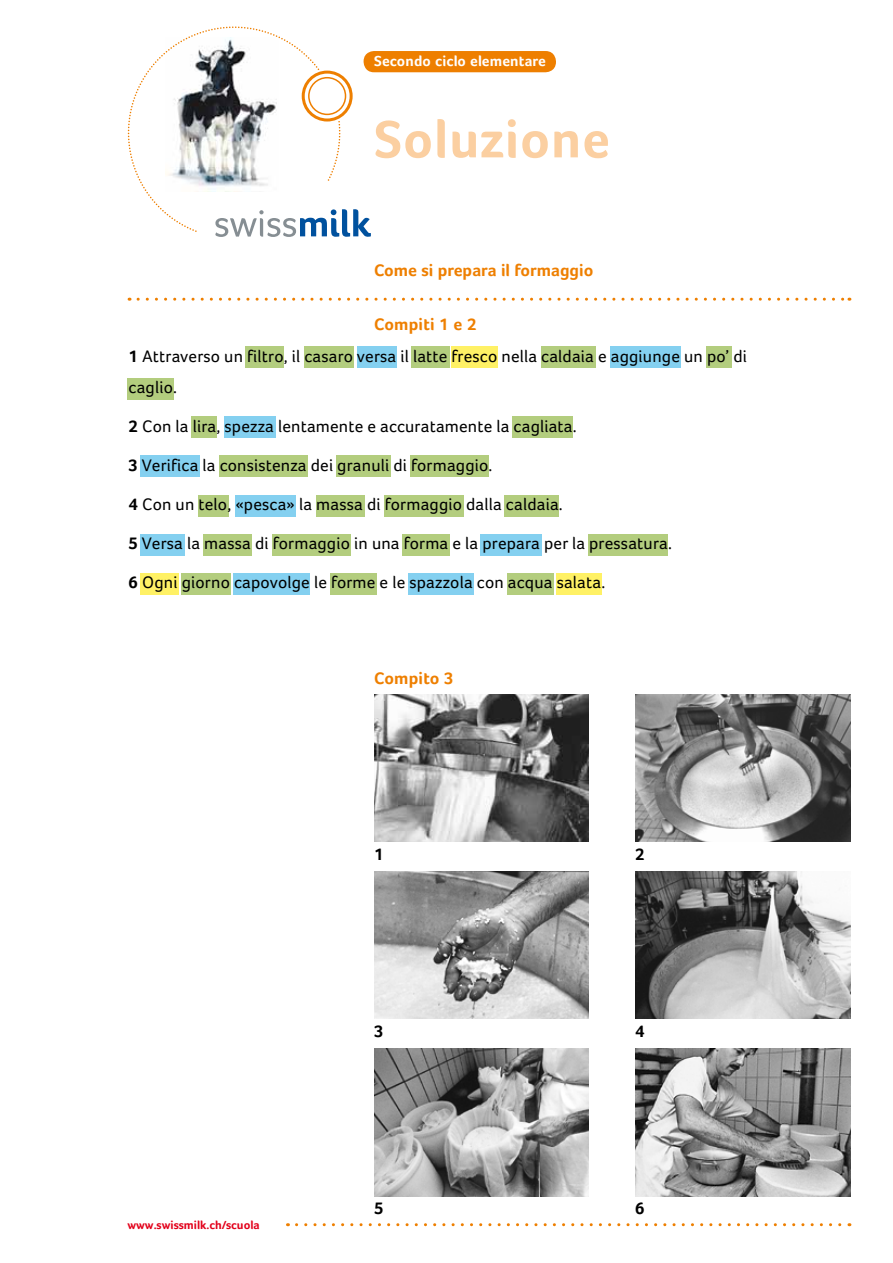
<style>
.page{position:relative;width:893px;height:1263px;background:#fff}
.page>*{position:absolute;margin:0;border:0;box-sizing:border-box;transform-origin:0 0}
.t1{font:700 54px "Foco";letter-spacing:.015em;color:#fbcfa1}
.t2{font:17.25px/31.5px "Foco";letter-spacing:.01em;color:#000}
.t3{font:700 17.25px "Foco";color:#ee7f00}
.t4{font:700 17.25px "Foco";color:#000}
.t5{font:700 15px "Foco";letter-spacing:.01em;color:#fff}
.t6{font:700 12px "Foco";color:#e2001a}
.s1{font-weight:700}
</style>
<div class="page">
<svg style="left:128px;top:26px;width:243px;height:211px"></svg>
<svg style="left:297px;top:1223px;width:553px;height:3px"></svg>
<svg style="left:138px;top:298px;width:712px;height:3px"></svg>
<div style="left:357px;top:347px;width:39px;height:21px;background:#84d0f0"></div>
<div style="left:224px;top:417px;width:51px;height:21px;background:#84d0f0"></div>
<div style="left:140px;top:455px;width:60px;height:22px;background:#84d0f0"></div>
<div style="left:140px;top:534px;width:44px;height:21px;background:#84d0f0"></div>
<div style="left:233px;top:573px;width:77px;height:21px;background:#84d0f0"></div>
<div style="left:556px;top:573px;width:46px;height:21px;background:#fff165"></div>
<div style="left:140px;top:573px;width:39px;height:21px;background:#fff165"></div>
<div style="left:246px;top:347px;width:38px;height:21px;background:#b3cd7e"></div>
<div style="left:451px;top:347px;width:47px;height:21px;background:#fff165"></div>
<div style="left:128px;top:378px;width:46px;height:22px;background:#b3cd7e"></div>
<div style="left:219px;top:455px;width:89px;height:22px;background:#b3cd7e"></div>
<div style="left:336px;top:455px;width:54px;height:22px;background:#b3cd7e"></div>
<div style="left:410px;top:455px;width:79px;height:22px;background:#b3cd7e"></div>
<div style="left:304px;top:347px;width:50px;height:21px;background:#b3cd7e"></div>
<div style="left:411px;top:347px;width:39px;height:21px;background:#b3cd7e"></div>
<div style="left:192px;top:417px;width:25px;height:21px;background:#b3cd7e"></div>
<div style="left:198px;top:495px;width:30px;height:21px;background:#b3cd7e"></div>
<div style="left:235px;top:495px;width:61px;height:21px;background:#84d0f0"></div>
<div style="left:203px;top:534px;width:49px;height:21px;background:#b3cd7e"></div>
<div style="left:181px;top:573px;width:49px;height:21px;background:#b3cd7e"></div>
<div style="left:272px;top:534px;width:79px;height:21px;background:#b3cd7e"></div>
<div style="left:402px;top:534px;width:48px;height:21px;background:#b3cd7e"></div>
<div style="left:409px;top:573px;width:65px;height:21px;background:#84d0f0"></div>
<div style="left:480px;top:534px;width:61px;height:21px;background:#84d0f0"></div>
<div style="left:588px;top:534px;width:80px;height:21px;background:#b3cd7e"></div>
<div style="left:507px;top:573px;width:46px;height:21px;background:#b3cd7e"></div>
<div style="left:330px;top:573px;width:47px;height:21px;background:#b3cd7e"></div>
<div style="left:316px;top:495px;width:49px;height:21px;background:#b3cd7e"></div>
<div style="left:384px;top:495px;width:80px;height:21px;background:#b3cd7e"></div>
<div style="left:504px;top:495px;width:55px;height:21px;background:#b3cd7e"></div>
<div style="left:513px;top:417px;width:60px;height:21px;background:#b3cd7e"></div>
<div style="left:541px;top:347px;width:54px;height:21px;background:#b3cd7e"></div>
<div style="left:706px;top:347px;width:26px;height:21px;background:#b3cd7e"></div>
<div style="left:610px;top:347px;width:71px;height:21px;background:#84d0f0"></div>
<img style="left:374px;top:694px;width:215px;height:148px">
<img style="left:374px;top:871px;width:215px;height:148px">
<img style="left:374px;top:1049px;width:215px;height:147px">
<img style="left:636px;top:694px;width:214px;height:148px">
<img style="left:636px;top:871px;width:214px;height:148px">
<img style="left:636px;top:1049px;width:214px;height:147px">
<div style="left:364px;top:51px;width:192px;height:21px;background:#ee7f00;border-radius:11px"></div>
<p class="t5" style="left:374px;top:52px;width:173px">Secondo ciclo elementare</p>
<h1 class="t1" style="left:374px;top:107px;width:237px">Soluzione</h1>
<p class="t3" style="left:374px;top:260px;width:221px">Come si prepara il formaggio</p>
<p class="t3" style="left:374px;top:314px;width:104px">Compiti 1 e 2</p>
<p class="t2" style="left:129px;top:340px;width:620px"><span class="s1">1</span> Attraverso un filtro, il casaro versa il latte fresco nella caldaia e aggiunge un po’ di caglio.</p>
<p class="t2" style="left:129px;top:410px;width:450px"><span class="s1">2</span> Con la lira, spezza lentamente e accuratamente la cagliata.</p>
<p class="t2" style="left:129px;top:449px;width:365px"><span class="s1">3</span> Verifica la consistenza dei granuli di formaggio.</p>
<p class="t2" style="left:129px;top:488px;width:436px"><span class="s1">4</span> Con un telo, «pesca» la massa di formaggio dalla caldaia.</p>
<p class="t2" style="left:129px;top:527px;width:545px"><span class="s1">5</span> Versa la massa di formaggio in una forma e la prepara per la pressatura.</p>
<p class="t2" style="left:129px;top:566px;width:478px"><span class="s1">6</span> Ogni giorno capovolge le forme e le spazzola con acqua salata.</p>
<p class="t3" style="left:374px;top:668px;width:81px">Compito 3</p>
<p class="t4" style="left:374px;top:843px;width:11px">1</p>
<p class="t4" style="left:635px;top:843px;width:11px">2</p>
<p class="t4" style="left:374px;top:1021px;width:11px">3</p>
<p class="t4" style="left:635px;top:1021px;width:11px">4</p>
<p class="t6" style="left:128px;top:1218px;width:134px">www.swissmilk.ch/scuola</p>
<p class="t4" style="left:374px;top:1198px;width:11px">5</p>
<p class="t4" style="left:635px;top:1198px;width:11px">6</p>
</div>
